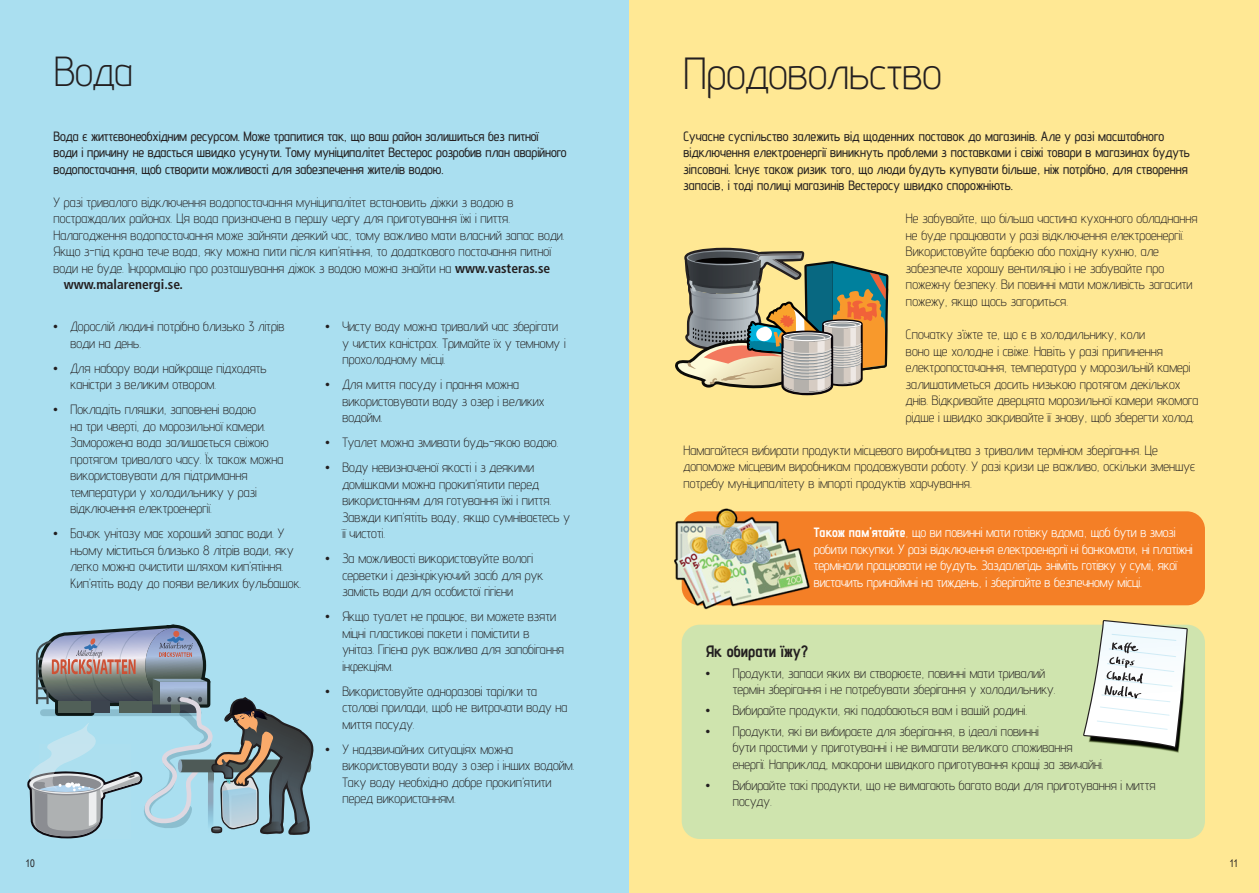
<style>
.page{position:relative;width:1259px;height:893px;background:#fff}
.page>*{position:absolute;margin:0;border:0;box-sizing:border-box;transform-origin:0 0}
.t1{font:45px "Advent Pro";color:#231f20}
.Rubrik_UKR{font:42px "Advent Pro";color:#231f20}
.t2{font:16.5px "Advent Pro";color:#231f20}
.t3{font:13.5px/16.5px "Advent Pro";color:#231f20}
.t4{font:13.5px/16.5px "Advent Pro";letter-spacing:-.01em;color:#fff}
.t5{font:10.5px "Arial Narrow";color:#231f20}
.t6{font:10.5px "Advent Pro";color:#231f20}
.s1{font-family:"Frutiger LT Std";font-weight:700;font-stretch:condensed}
</style>
<div class="page">
<div style="left:0;top:0;width:629px;height:893px;background:#aadff0"></div>
<div style="left:629px;top:0;width:630px;height:893px;background:#ffe894"></div>
<div style="left:681px;top:625px;width:524px;height:214px;background:#cfe4ae;border-radius:18px"></div>
<div style="left:681px;top:511px;width:524px;height:94px;background:#f47f26;border-radius:18px"></div>
<img style="left:674px;top:508px;width:139px;height:102px">
<svg style="left:675px;top:247px;width:214px;height:149px"></svg>
<svg style="left:1082px;top:620px;width:106px;height:133px"></svg>
<svg style="left:27px;top:624px;width:287px;height:215px"></svg>
<p class="Rubrik_UKR" style="left:54px;top:45px;width:81px">Вода</p>
<p class="t3" style="left:53px;top:128px;width:515px">Вода є життєвонеобхідним ресурсом. Може трапитися так, що ваш район залишиться без питної<br>води і причину не вдасться швидко усунути. Тому муніципалітет Вестерос розробив план аварійного водопостачання, щоб створити можливості для забезпечення жителів водою.</p>
<p class="t3" style="left:53px;top:194px;width:512px">У разі тривалого відключення водопостачання муніципалітет встановить діжки з водою в постраждалих районах. Ця вода призначена в першу чергу для приготування їжі і пиття.<br>Налагодження водопостачання може зайняти деякий час, тому важливо мати власний запас води.<br>Якщо з-під крана тече вода, яку можна пити після кип’ятіння, то додаткового постачання питної води не буде. Інформацію про розташування діжок з водою можна знайти на <span class="s1">www.vasteras.se<br>і www.malarenergi.se.</span></p>
<p class="t3" style="left:70px;top:318px;width:216px;text-indent:-17px">• Дорослій людині потрібно близько 3 літрів води на день.</p>
<p class="t3" style="left:70px;top:359px;width:198px;text-indent:-17px">• Для набору води найкраще підходять каністри з великим отвором.</p>
<p class="t3" style="left:70px;top:401px;width:214px;text-indent:-17px">• Покладіть пляшки, заповнені водою<br>на три чверті, до морозильної камери.<br>Заморожена вода залишається свіжою протягом тривалого часу. Їх також можна використовувати для підтримання температури у холодильнику у разі відключення електроенергії.</p>
<p class="t3" style="left:70px;top:525px;width:232px;text-indent:-17px">• Бачок унітазу має хороший запас води. У ньому міститься близько 8 літрів води, яку легко можна очистити шляхом кип’ятіння.<br>Кип’ятіть воду до появи великих бульбашок.</p>
<p class="t3" style="left:342px;top:318px;width:225px;text-indent:-17px">• Чисту воду можна тривалий час зберігати у чистих каністрах. Тримайте їх у темному і прохолодному місці.</p>
<p class="t3" style="left:342px;top:376px;width:204px;text-indent:-17px">• Для миття посуду і прання можна використовувати воду з озер і великих водойм.</p>
<p class="t3" style="left:325px;top:434px;width:235px">• Туалет можна змивати будь-якою водою.</p>
<p class="t3" style="left:342px;top:459px;width:229px;text-indent:-17px">• Воду невизначеної якості і з деякими домішками можна прокип’ятити перед використанням для готування їжі і пиття.<br>Завжди кип’ятіть воду, якщо сумніваєтесь у її чистоті.</p>
<p class="t3" style="left:342px;top:550px;width:202px;text-indent:-17px">• За можливості використовуйте вологі серветки і дезінфікуючий засіб для рук замість води для особистої гігієни</p>
<p class="t3" style="left:342px;top:608px;width:223px;text-indent:-17px">• Якщо туалет не працює, ви можете взяти міцні пластикові пакети і помістити в унітаз. Гігієна рук важлива для запобігання інфекціям.</p>
<p class="t3" style="left:342px;top:682px;width:227px;text-indent:-17px">• Використовуйте одноразові тарілки та столові прилади, щоб не витрачати воду на миття посуду.</p>
<p class="t3" style="left:342px;top:740px;width:234px;text-indent:-17px">• У надзвичайних ситуаціях можна використовувати воду з озер і інших водойм.<br>Таку воду необхідно добре прокип’ятити перед використанням.</p>
<p class="t1" style="left:683px;top:45px;width:260px">Продовольство</p>
<p class="t3" style="left:683px;top:128px;width:508px">Сучасне суспільство залежить від щоденних поставок до магазинів. Але у разі масштабного відключення електроенергії виникнуть проблеми з поставками і свіжі товари в магазинах будуть зіпсовані. Існує також ризик того, що люди будуть купувати більше, ніж потрібно, для створення запасів, і тоді полиці магазинів Вестеросу швидко спорожніють.</p>
<p class="t3" style="left:906px;top:210px;width:293px">Не забувайте, що більша частина кухонного обладнання не буде працювати у разі відключення електроенергії.<br>Використовуйте барбекю або похідну кухню, але забезпечте хорошу вентиляцію і не забувайте про пожежну безпеку. Ви повинні мати можливість загасити пожежу, якщо щось загориться.</p>
<p class="t3" style="left:906px;top:326px;width:294px">Спочатку з’їжте те, що є в холодильнику, коли<br>воно ще холодне і свіже. Навіть у разі припинення електропостачання, температура у морозильній камері залишатиметься досить низькою протягом декількох днів. Відкривайте дверцята морозильної камери якомога рідше і швидко закривайте її знову, щоб зберегти холод.</p>
<p class="t3" style="left:683px;top:441px;width:513px">Намагайтеся вибирати продукти місцевого виробництва з тривалим терміном зберігання. Це допоможе місцевим виробникам продовжувати роботу. У разі кризи це важливо, оскільки зменшує потребу муніципалітету в імпорті продуктів харчування.</p>
<p class="t4" style="left:813px;top:524px;width:380px">Також пам’ятайте, що ви повинні мати готівку вдома, щоб бути в змозі робити покупки. У разі відключення електроенергії ні банкомати, ні платіжні термінали працювати не будуть. Заздалегідь зніміть готівку у сумі, якої вистачить принаймні на тиждень, і зберігайте в безпечному місці.</p>
<p class="t2" style="left:706px;top:641px;width:104px">Як обирати їжу?</p>
<p class="t3" style="left:733px;top:665px;width:324px;text-indent:-27px">• Продукти, запаси яких ви створюєте, повинні мати тривалий термін зберігання і не потребувати зберігання у холодильнику.</p>
<p class="t3" style="left:706px;top:702px;width:323px">• Вибирайте продукти, які подобаються вам і вашій родині.</p>
<p class="t3" style="left:733px;top:723px;width:372px;text-indent:-27px">• Продукти, які ви вибираєте для зберігання, в ідеалі повинні<br>бути простими у приготуванні і не вимагати великого споживання енергії. Наприклад, макарони швидкого приготування кращі за звичайні.</p>
<p class="t3" style="left:733px;top:777px;width:424px;text-indent:-27px">• Вибирайте такі продукти, що не вимагають багато води для приготування і миття посуду.</p>
<p class="t5" style="left:26px;top:855px;width:11px">10</p>
<p class="t5" style="left:1229px;top:855px;width:10px">11</p>
<p class="t6" style="left:1233px;top:859px;width:6px">11</p>
</div>
